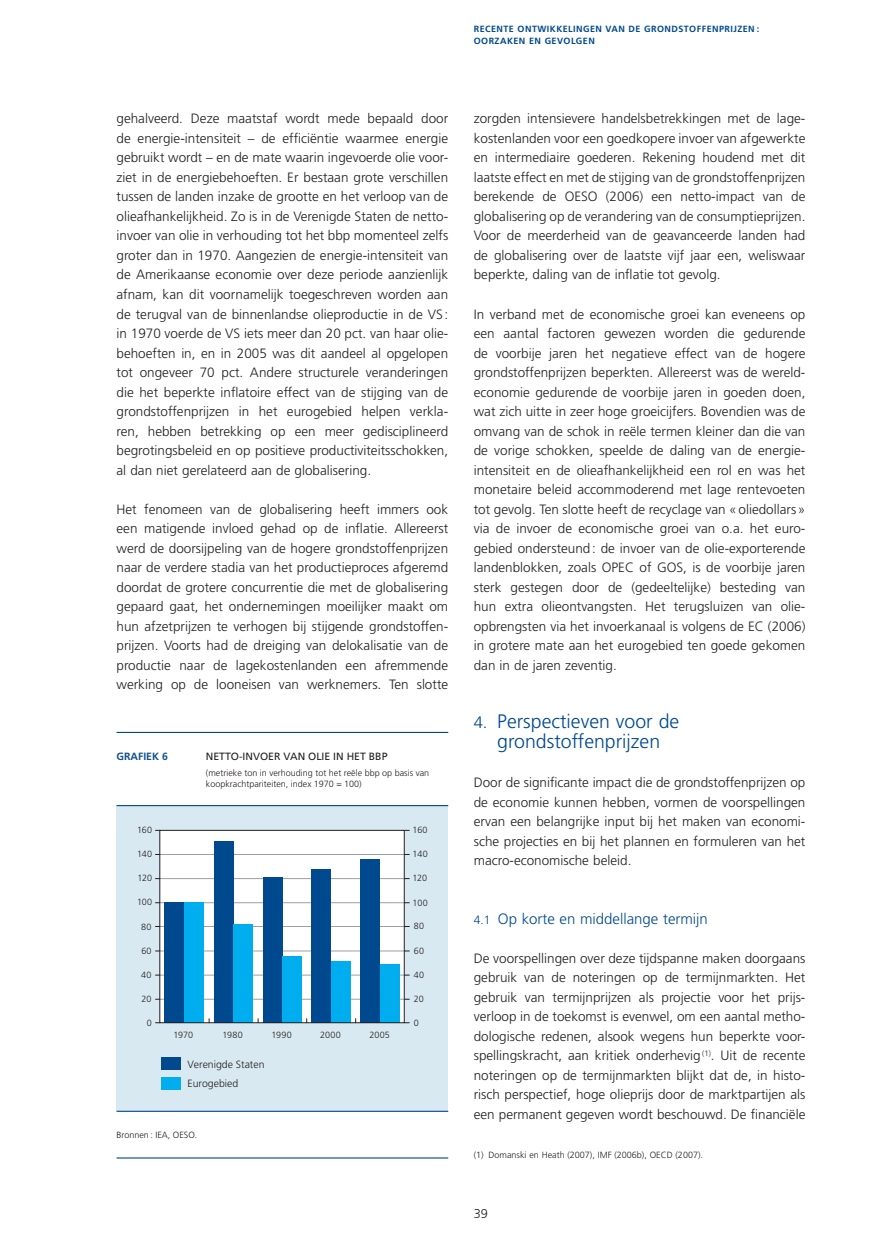
<style>
.page{position:relative;width:888px;height:1258px;background:#fff}
.page>*{position:absolute;margin:0;border:0;box-sizing:border-box;transform-origin:0 0}
.t1{font:300 19.5px/19.5px "Frutiger LT";color:#01498e;text-align:center}
.t2{font:300 15px "Frutiger LT";color:#01498e}
.t3{font:300 13.5px/19.5px "Frutiger LT";color:#231f20;text-align:justify}
.t4{font:300 12.75px "Frutiger LT";color:#231f20}
.t5{font:10.5px "Frutiger LT";color:#231f20}
.t6{font:300 10.5px/19.8px "Frutiger LT";color:#231f20}
.t7{font:700 10.5px "Frutiger LT";color:#0f528e}
.t8{font:300 9px/10.5px "Frutiger LT";color:#231f20}
.t9{font:700 9px/12px "Frutiger LT";letter-spacing:.05em;color:#01498e}
.s1{font-size:16.5px}
.s2{font-size:12px}
</style>
<div class="page">
<div style="left:117px;top:805px;width:331px;height:306px;background:#d8e9f1"></div>
<div style="left:160px;top:830px;width:244px;height:193px;background:#fff"></div>
<hr style="left:160px;top:854px;width:245px;height:1px;background:#9d9fa2">
<hr style="left:160px;top:878px;width:245px;height:1px;background:#9d9fa2">
<hr style="left:160px;top:902px;width:245px;height:1px;background:#9d9fa2">
<hr style="left:160px;top:926px;width:245px;height:1px;background:#9d9fa2">
<hr style="left:160px;top:950px;width:245px;height:1px;background:#9d9fa2">
<hr style="left:160px;top:975px;width:245px;height:1px;background:#9d9fa2">
<hr style="left:160px;top:999px;width:245px;height:1px;background:#9d9fa2">
<div style="left:165px;top:903px;width:19px;height:120px;background:#01498e"></div>
<div style="left:184px;top:903px;width:20px;height:120px;background:#00aeef"></div>
<div style="left:214px;top:841px;width:19px;height:182px;background:#01498e"></div>
<div style="left:234px;top:924px;width:19px;height:99px;background:#00aeef"></div>
<div style="left:263px;top:877px;width:19px;height:146px;background:#01498e"></div>
<div style="left:283px;top:956px;width:19px;height:67px;background:#00aeef"></div>
<div style="left:312px;top:869px;width:19px;height:154px;background:#01498e"></div>
<div style="left:331px;top:961px;width:20px;height:62px;background:#00aeef"></div>
<div style="left:361px;top:859px;width:19px;height:164px;background:#01498e"></div>
<div style="left:380px;top:964px;width:20px;height:59px;background:#00aeef"></div>
<div style="left:162px;top:1057px;width:19px;height:13px;background:#01498e"></div>
<div style="left:162px;top:1077px;width:19px;height:12px;background:#00aeef"></div>
<div style="left:159px;top:830px;width:246px;height:193px;border:1px solid #231f20"></div>
<hr style="left:117px;top:805px;width:331px;height:1px;background:#01498e">
<hr style="left:117px;top:732px;width:331px;height:1px;background:#01498e">
<hr style="left:117px;top:1111px;width:331px;height:1px;background:#01498e">
<hr style="left:117px;top:1157px;width:331px;height:1px;background:#01498e">
<p class="t9" style="left:474px;top:23px;width:287px">RECENTE ONTWIKKELINGEN VAN DE GRONDSTOFFENPRIJZEN :<br>OORZAKEN EN GEVOLGEN</p>
<p class="t3" style="left:117px;top:109px;width:333px">gehalveerd. Deze maatstaf wordt mede bepaald door de energie-intensiteit – de efficiëntie waarmee energie gebruikt wordt – en de mate waarin ingevoerde olie voor&shy;ziet in de energie behoeften. Er bestaan grote verschillen tussen de landen inzake de grootte en het verloop van de olieafhankelijkheid. Zo is in de Verenigde Staten de netto&shy;invoer van olie in verhouding tot het bbp momenteel zelfs groter dan in 1970. Aangezien de energie-intensiteit van de Amerikaanse economie over deze periode aanzienlijk afnam, kan dit voornamelijk toegeschreven worden aan de terugval van de binnenlandse olieproductie in de VS : in 1970 voerde de VS iets meer dan 20 pct. van haar olie&shy;behoeften in, en in 2005 was dit aandeel al opgelopen tot ongeveer 70 pct. Andere structurele veranderingen die het beperkte inflatoire effect van de stijging van de grondstoffenprijzen in het eurogebied helpen verkla&shy;ren, hebben betrekking op een meer gedisciplineerd begrotings beleid en op positieve productiviteitsschokken, al dan niet gerelateerd aan de globalisering.</p>
<p class="t3" style="left:117px;top:499px;width:333px">Het fenomeen van de globalisering heeft immers ook een matigende invloed gehad op de inflatie. Allereerst werd de doorsijpeling van de hogere grondstoffenprijzen naar de verdere stadia van het productieproces afgeremd doordat de grotere concurrentie die met de globalisering gepaard gaat, het ondernemingen moeilijker maakt om hun afzetprijzen te verhogen bij stijgende grondstoffen&shy;prijzen. Voorts had de dreiging van delokalisatie van de productie naar de lagekostenlanden een afremmende werking op de looneisen van werknemers. Ten slotte</p>
<p class="t7" style="left:117px;top:750px;width:53px">GRAFIEK 6</p>
<p class="t5" style="left:206px;top:750px;width:183px">NETTO-INVOER VAN OLIE IN HET BBP</p>
<p class="t8" style="left:206px;top:768px;width:225px">(metrieke ton in verhouding tot het reële bbp op basis van koopkrachtpariteiten, index 1970 = 100)</p>
<p class="t8" style="left:137px;top:824px;width:17px">160</p>
<p class="t8" style="left:413px;top:825px;width:17px">160</p>
<p class="t8" style="left:137px;top:849px;width:17px">140</p>
<p class="t8" style="left:413px;top:849px;width:17px">140</p>
<p class="t8" style="left:138px;top:873px;width:16px">120</p>
<p class="t8" style="left:413px;top:873px;width:16px">120</p>
<p class="t8" style="left:137px;top:897px;width:17px">100</p>
<p class="t8" style="left:413px;top:897px;width:17px">100</p>
<p class="t8" style="left:141px;top:921px;width:12px">80</p>
<p class="t8" style="left:414px;top:921px;width:12px">80</p>
<p class="t8" style="left:141px;top:946px;width:12px">60</p>
<p class="t8" style="left:414px;top:945px;width:12px">60</p>
<p class="t8" style="left:141px;top:970px;width:12px">40</p>
<p class="t8" style="left:414px;top:970px;width:12px">40</p>
<p class="t8" style="left:142px;top:994px;width:12px">20</p>
<p class="t8" style="left:414px;top:993px;width:12px">20</p>
<p class="t8" style="left:147px;top:1017px;width:7px">0</p>
<p class="t8" style="left:414px;top:1017px;width:7px">0</p>
<p class="t8" style="left:174px;top:1030px;width:21px">1970</p>
<p class="t8" style="left:223px;top:1030px;width:22px">1980</p>
<p class="t8" style="left:271px;top:1030px;width:22px">1990</p>
<p class="t8" style="left:320px;top:1030px;width:22px">2000</p>
<p class="t8" style="left:369px;top:1030px;width:22px">2005</p>
<p class="t6" style="left:188px;top:1054px;width:79px">Verenigde Staten<br>Eurogebied</p>
<p class="t8" style="left:117px;top:1129px;width:82px">Bronnen : IEA, OESO.</p>
<p class="t3" style="left:474px;top:109px;width:333px">zorgden intensievere handelsbetrekkingen met de lage&shy;kostenlanden voor een goedkopere invoer van afgewerkte en intermediaire goederen. Rekening houdend met dit laatste effect en met de stijging van de grondstoffenprijzen berekende de OESO (2006) een netto-impact van de globalisering op de verandering van de consumptieprijzen.<br>Voor de meerderheid van de geavanceerde landen had de globalisering over de laatste vijf jaar een, weliswaar beperkte, daling van de inflatie tot gevolg.</p>
<p class="t3" style="left:474px;top:304px;width:333px">In verband met de economische groei kan eveneens op een aantal factoren gewezen worden die gedurende de voorbije jaren het negatieve effect van de hogere grondstoffenprijzen beperkten. Allereerst was de wereld&shy;economie gedurende de voorbije jaren in goeden doen, wat zich uitte in zeer hoge groeicijfers. Bovendien was de omvang van de schok in reële termen kleiner dan die van de vorige schokken, speelde de daling van de energie&shy;intensiteit en de olieafhankelijkheid een rol en was het monetaire beleid accommoderend met lage rentevoeten tot gevolg. Ten slotte heeft de recyclage van « oliedollars » via de invoer de economische groei van o.a. het euro&shy;gebied ondersteund : de invoer van de olie- exporterende landenblokken, zoals OPEC of GOS, is de voorbije jaren sterk gestegen door de (gedeeltelijke) besteding van hun extra olieontvangsten. Het terugsluizen van olie&shy;opbrengsten via het invoerkanaal is volgens de EC (2006) in grotere mate aan het eurogebied ten goede gekomen dan in de jaren zeventig.</p>
<h1 class="t1" style="left:474px;top:712px;width:207px"><span class="s1">4.</span> Perspectieven voor de grondstoffenprijzen</h1>
<p class="t3" style="left:474px;top:773px;width:333px">Door de significante impact die de grondstoffenprijzen op de economie kunnen hebben, vormen de voorspellingen ervan een belangrijke input bij het maken van economi&shy;sche projecties en bij het plannen en formuleren van het macro-economische beleid.</p>
<p class="t2" style="left:474px;top:910px;width:236px"><span class="s2">4.1</span> Op korte en middellange termijn</p>
<p class="t3" style="left:474px;top:948px;width:333px">De voorspellingen over deze tijdspanne maken doorgaans gebruik van de noteringen op de termijnmarkten. Het gebruik van termijnprijzen als projectie voor het prijs&shy;verloop in de toekomst is evenwel, om een aantal metho&shy;dologische redenen, alsook wegens hun beperkte voor&shy;spellingskracht, aan kritiek onderhevig <sup>(1)</sup>. Uit de recente noteringen op de termijnmarkten blijkt dat de, in histo&shy;risch perspectief, hoge olieprijs door de marktpartijen als een permanent gegeven wordt beschouwd. De financiële</p>
<p class="t8" style="left:474px;top:1149px;width:231px">(1) Domanski en Heath (2007), IMF (2006b), OECD (2007).</p>
<p class="t4" style="left:474px;top:1206px;width:16px">39</p>
</div>
